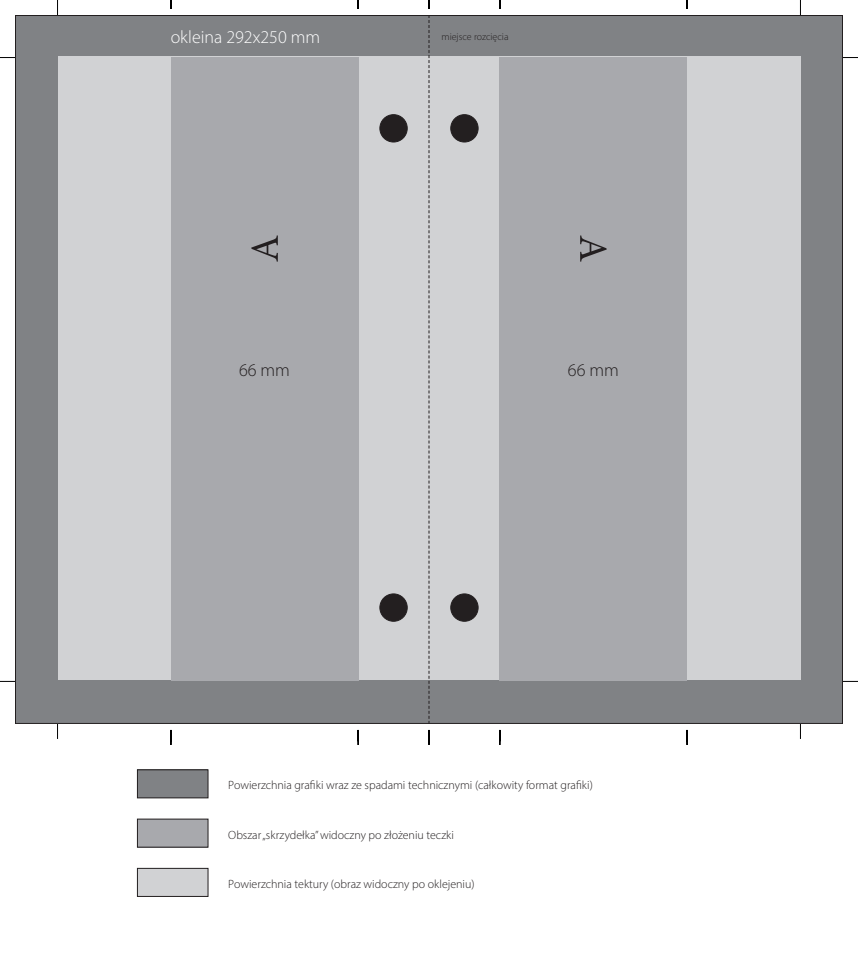
<style>
.page{position:relative;width:858px;height:965px;background:#fff}
.page>*{position:absolute;margin:0;border:0;box-sizing:border-box;transform-origin:0 0}
.t1{font:300 18px "Myriad Pro";color:#fff}
.t2{font:300 18px "Myriad Pro";color:#231f20}
.t3{font:300 12px "Myriad Pro";color:#231f20}
.t4{font:300 10px "Myriad Pro";color:#231f20}
</style>
<div class="page">
<div style="left:16px;top:16px;width:826px;height:707px;background:#808285"></div>
<div style="left:58px;top:56px;width:742px;height:624px;background:#d1d2d4"></div>
<div style="left:171px;top:58px;width:187px;height:623px;background:#a8a9ad"></div>
<div style="left:500px;top:58px;width:187px;height:623px;background:#a8a9ad"></div>
<svg style="left:428px;top:15px;width:1px;height:709px"></svg>
<div style="left:137px;top:819px;width:71px;height:28px;background:#a8a9ad"></div>
<div style="left:137px;top:818px;width:71px;height:29px;border:1px solid #231f20"></div>
<div style="left:137px;top:770px;width:71px;height:28px;background:#808285"></div>
<div style="left:137px;top:769px;width:71px;height:29px;border:1px solid #231f20"></div>
<div style="left:137px;top:868px;width:71px;height:28px;background:#d1d2d4"></div>
<div style="left:137px;top:868px;width:71px;height:29px;border:1px solid #231f20"></div>
<div style="left:380px;top:115px;width:27px;height:27px;background:#231f20;border-radius:50%"></div>
<div style="left:379px;top:114px;width:29px;height:28px;border:1px solid #231f20;border-radius:50%"></div>
<div style="left:380px;top:594px;width:27px;height:27px;background:#231f20;border-radius:50%"></div>
<div style="left:379px;top:593px;width:29px;height:29px;border:1px solid #231f20;border-radius:50%"></div>
<div style="left:451px;top:115px;width:27px;height:27px;background:#231f20;border-radius:50%"></div>
<div style="left:450px;top:114px;width:28px;height:28px;border:1px solid #231f20;border-radius:50%"></div>
<div style="left:451px;top:594px;width:27px;height:27px;background:#231f20;border-radius:50%"></div>
<div style="left:450px;top:593px;width:28px;height:29px;border:1px solid #231f20;border-radius:50%"></div>
<svg style="left:251px;top:235px;width:27px;height:27px"></svg>
<svg style="left:580px;top:235px;width:27px;height:27px"></svg>
<svg style="left:0;top:57px;width:15px;height:1px"></svg>
<svg style="left:843px;top:57px;width:15px;height:1px"></svg>
<svg style="left:0;top:681px;width:15px;height:1px"></svg>
<svg style="left:843px;top:681px;width:15px;height:1px"></svg>
<svg style="left:57px;top:0;width:1px;height:15px"></svg>
<svg style="left:57px;top:724px;width:1px;height:15px"></svg>
<svg style="left:800px;top:0;width:1px;height:15px"></svg>
<svg style="left:800px;top:724px;width:1px;height:15px"></svg>
<svg style="left:170px;top:0;width:2px;height:9px"></svg>
<svg style="left:170px;top:730px;width:2px;height:15px"></svg>
<svg style="left:357px;top:0;width:2px;height:9px"></svg>
<svg style="left:357px;top:730px;width:2px;height:15px"></svg>
<svg style="left:428px;top:0;width:2px;height:9px"></svg>
<svg style="left:428px;top:730px;width:2px;height:15px"></svg>
<svg style="left:499px;top:0;width:2px;height:9px"></svg>
<svg style="left:499px;top:730px;width:2px;height:15px"></svg>
<svg style="left:686px;top:0;width:2px;height:9px"></svg>
<svg style="left:686px;top:730px;width:2px;height:15px"></svg>
<h1 class="t1" style="left:171px;top:26px;width:151px">okleina 292x250 mm</h1>
<p class="t4" style="left:441px;top:31px;width:69px">miejsce rozcięcia</p>
<h1 class="t2" style="left:239px;top:359px;width:52px">66 mm</h1>
<h1 class="t2" style="left:568px;top:359px;width:52px">66 mm</h1>
<p class="t3" style="left:228px;top:777px;width:366px">Powierzchnia grafiki wraz ze spadami technicznymi (całkowity format grafiki)</p>
<p class="t3" style="left:228px;top:827px;width:227px">Obszar „skrzydełka” widoczny po złożeniu teczki</p>
<p class="t3" style="left:228px;top:876px;width:248px">Powierzchnia tektury (obraz widoczny po oklejeniu)</p>
</div>
